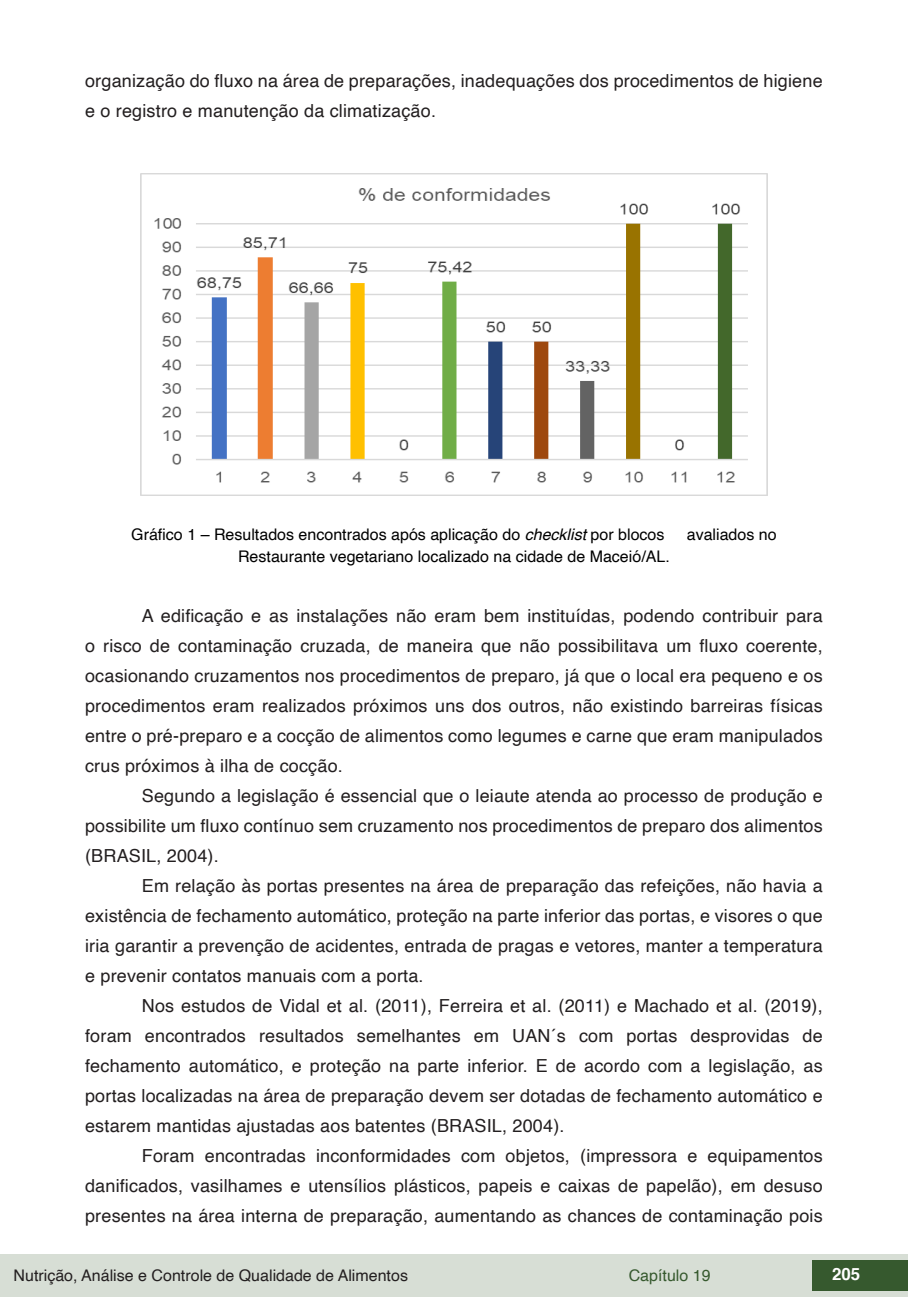
<style>
.page{position:relative;width:908px;height:1304px;background:#fff}
.page>*{position:absolute;margin:0;border:0;box-sizing:border-box;transform-origin:0 0}
.txt{font:18px/30px "Helvetica";letter-spacing:.01em;color:#231f20;text-align:justify}
.t1{font:700 16.8px "Helvetica";color:#fff}
.info_tab_graf_imag{font:16px "Helvetica";color:#000}
.t2{font:16px "Helvetica";color:#231f20}
.t3{font:16px "Helvetica";color:#36592e}
.s1{font-style:italic}
</style>
<div class="page">
<div style="left:0;top:1254px;width:906px;height:43px;background:#d7ded5"></div>
<div style="left:812px;top:1261px;width:95px;height:30px;background:#36592e"></div>
<img style="left:140px;top:174px;width:627px;height:321px">
<p class="txt" style="left:85px;top:66px;width:738px">organização do fluxo na área de preparações, inadequações dos procedimentos de higiene e o registro e manutenção da climatização.</p>
<p class="info_tab_graf_imag" style="left:131px;top:522px;width:534px">Gráfico 1 – Resultados encontrados após aplicação do <span class="s1">checklist</span> por blocos</p>
<p class="info_tab_graf_imag" style="left:686px;top:522px;width:91px">avaliados no</p>
<p class="info_tab_graf_imag" style="left:238px;top:544px;width:433px">Restaurante vegetariano localizado na cidade de Maceió/AL.</p>
<p class="txt" style="left:85px;top:601px;width:738px;text-indent:57px">A edificação e as instalações não eram bem instituídas, podendo contribuir para o risco de contaminação cruzada, de maneira que não possibilitava um fluxo coerente, ocasionando cruzamentos nos procedimentos de preparo, já que o local era pequeno e os procedimentos eram realizados próximos uns dos outros, não existindo barreiras físicas entre o pré-preparo e a cocção de alimentos como legumes e carne que eram manipulados crus próximos à ilha de cocção.</p>
<p class="txt" style="left:85px;top:781px;width:738px;text-indent:57px">Segundo a legislação é essencial que o leiaute atenda ao processo de produção e possibilite um fluxo contínuo sem cruzamento nos procedimentos de preparo dos alimentos (BRASIL, 2004).</p>
<p class="txt" style="left:85px;top:871px;width:738px;text-indent:57px">Em relação às portas presentes na área de preparação das refeições, não havia a existência de fechamento automático, proteção na parte inferior das portas, e visores o que iria garantir a prevenção de acidentes, entrada de pragas e vetores, manter a temperatura e prevenir contatos manuais com a porta.</p>
<p class="txt" style="left:85px;top:991px;width:738px;text-indent:57px">Nos estudos de Vidal et al. (2011), Ferreira et al. (2011) e Machado et al. (2019), foram encontrados resultados semelhantes em UAN´s com portas desprovidas de fechamento automático, e proteção na parte inferior. E de acordo com a legislação, as portas localizadas na área de preparação devem ser dotadas de fechamento automático e estarem mantidas ajustadas aos batentes (BRASIL, 2004).</p>
<p class="txt" style="left:85px;top:1141px;width:738px;text-indent:57px">Foram encontradas inconformidades com objetos, (impressora e equipamentos danificados, vasilhames e utensílios plásticos, papeis e caixas de papelão), em desuso presentes na área interna de preparação, aumentando as chances de contaminação pois</p>
<p class="t2" style="left:14px;top:1263px;width:396px">Nutrição, Análise e Controle de Qualidade de Alimentos</p>
<p class="t3" style="left:628px;top:1263px;width:83px">Capítulo 19</p>
<p class="t1" style="left:831px;top:1261px;width:30px">205</p>
</div>
